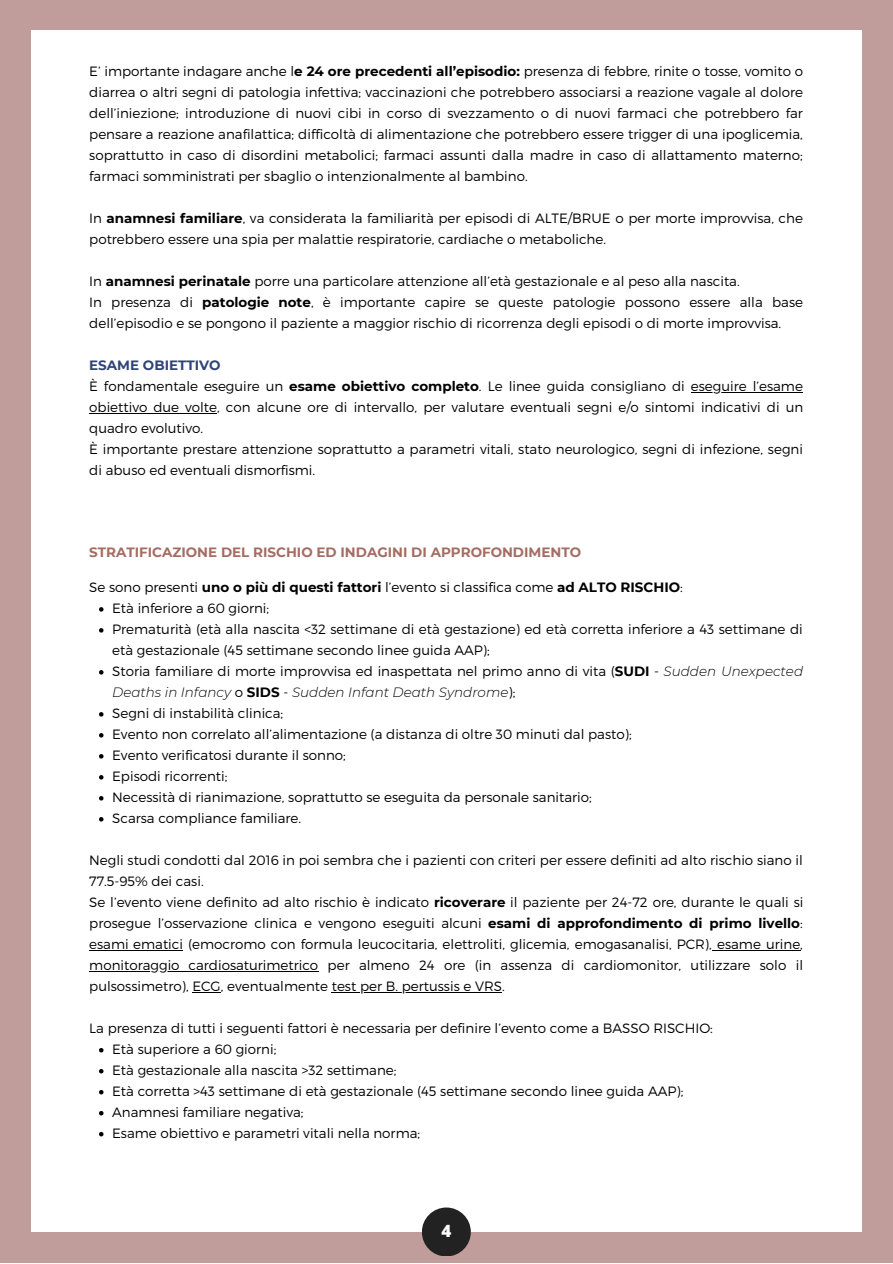
<style>
.page{position:relative;width:893px;height:1264px;background:#fff}
.page>*{position:absolute;margin:0;border:0;box-sizing:border-box;transform-origin:0 0}
.t1{font:800 16.95px "Open Sans";color:#fbfcfb}
.t2{font:300 13.5px/21px "Montserrat";color:#000}
.t3{font:700 13.5px "Montserrat";color:#a46c62}
.t4{font:700 13.5px "Montserrat";color:#2e4378}
.s1{font-weight:700}
.s2{font-style:italic}
</style>
<div class="page">
<div style="left:0;top:0;width:892px;height:1262px;background:#c09c9b"></div>
<div style="left:31px;top:30px;width:830px;height:1201px;background:#fff"></div>
<div style="left:422px;top:1207px;width:49px;height:49px;background:#222;border-radius:50%"></div>
<hr style="left:691px;top:392px;width:111px;height:1px;background:#000">
<hr style="left:89px;top:413px;width:128px;height:1px;background:#000">
<svg style="left:99px;top:607px;width:4px;height:4px"></svg>
<svg style="left:99px;top:628px;width:4px;height:4px"></svg>
<svg style="left:99px;top:670px;width:4px;height:4px"></svg>
<svg style="left:99px;top:712px;width:4px;height:4px"></svg>
<svg style="left:99px;top:733px;width:4px;height:4px"></svg>
<svg style="left:99px;top:754px;width:4px;height:4px"></svg>
<svg style="left:99px;top:775px;width:4px;height:4px"></svg>
<svg style="left:99px;top:796px;width:4px;height:4px"></svg>
<svg style="left:99px;top:817px;width:4px;height:4px"></svg>
<svg style="left:99px;top:1048px;width:4px;height:4px"></svg>
<svg style="left:99px;top:1069px;width:4px;height:4px"></svg>
<svg style="left:99px;top:1090px;width:4px;height:4px"></svg>
<svg style="left:99px;top:1111px;width:4px;height:4px"></svg>
<svg style="left:99px;top:1132px;width:4px;height:4px"></svg>
<hr style="left:89px;top:949px;width:94px;height:1px;background:#000">
<hr style="left:711px;top:949px;width:89px;height:1px;background:#000">
<hr style="left:89px;top:970px;width:229px;height:1px;background:#000">
<hr style="left:332px;top:991px;width:170px;height:1px;background:#000">
<p class="t2" style="left:89px;top:60px;width:715px;text-align:justify">E’ importante indagare anche l<span class="s1">e 24 ore precedenti all’episodio:</span> presenza di febbre, rinite o tosse, vomito o diarrea o altri segni di patologia infettiva; vaccinazioni che potrebbero associarsi a reazione vagale al dolore dell’iniezione; introduzione di nuovi cibi in corso di svezzamento o di nuovi farmaci che potrebbero far pensare a reazione anafilattica; difficoltà di alimentazione che potrebbero essere trigger di una ipoglicemia, soprattutto in caso di disordini metabolici; farmaci assunti dalla madre in caso di allattamento materno; farmaci somministrati per sbaglio o intenzionalmente al bambino.</p>
<p class="t2" style="left:89px;top:207px;width:715px">In <span class="s1">anamnesi familiare</span>, va considerata la familiarità per episodi di ALTE/BRUE o per morte improvvisa, che potrebbero essere una spia per malattie respiratorie, cardiache o metaboliche.</p>
<p class="t2" style="left:89px;top:270px;width:652px">In <span class="s1">anamnesi perinatale</span> porre una particolare attenzione all’età gestazionale e al peso alla nascita.</p>
<p class="t2" style="left:89px;top:291px;width:715px">In presenza di <span class="s1">patologie note</span>, è importante capire se queste patologie possono essere alla base dell’episodio e se pongono il paziente a maggior rischio di ricorrenza degli episodi o di morte improvvisa.</p>
<p class="t4" style="left:89px;top:357px;width:133px">ESAME OBIETTIVO</p>
<p class="t2" style="left:89px;top:375px;width:715px;text-align:justify">È fondamentale eseguire un <span class="s1">esame obiettivo completo</span>. Le linee guida consigliano di eseguire l’esame obiettivo due volte, con alcune ore di intervallo, per valutare eventuali segni e/o sintomi indicativi di un quadro evolutivo.</p>
<p class="t2" style="left:89px;top:438px;width:715px">È importante prestare attenzione soprattutto a parametri vitali, stato neurologico, segni di infezione, segni di abuso ed eventuali dismorfismi.</p>
<p class="t3" style="left:89px;top:544px;width:493px">STRATIFICAZIONE DEL RISCHIO ED INDAGINI DI APPROFONDIMENTO</p>
<p class="t2" style="left:89px;top:576px;width:595px">Se sono presenti <span class="s1">uno o più di questi fattori</span> l’evento si classifica come <span class="s1">ad ALTO RISCHIO</span>:</p>
<p class="t2" style="left:112px;top:597px;width:158px">Età inferiore a 60 giorni;</p>
<p class="t2" style="left:112px;top:618px;width:692px">Prematurità (età alla nascita &lt;32 settimane di età gestazione) ed età corretta inferiore a 43 settimane di età gestazionale (45 settimane secondo linee guida AAP);</p>
<p class="t2" style="left:112px;top:660px;width:692px">Storia familiare di morte improvvisa ed inaspettata nel primo anno di vita (<span class="s1">SUDI</span> - <span class="s2">Sudden Unexpected<br>Deaths in Infancy</span> o <span class="s1">SIDS</span> - <span class="s2">Sudden Infant Death Syndrome</span>);</p>
<p class="t2" style="left:112px;top:702px;width:173px">Segni di instabilità clinica;</p>
<p class="t2" style="left:112px;top:723px;width:521px">Evento non correlato all’alimentazione (a distanza di oltre 30 minuti dal pasto);</p>
<p class="t2" style="left:112px;top:744px;width:235px">Evento verificatosi durante il sonno;</p>
<p class="t2" style="left:112px;top:765px;width:117px">Episodi ricorrenti;</p>
<p class="t2" style="left:112px;top:786px;width:481px">Necessità di rianimazione, soprattutto se eseguita da personale sanitario;</p>
<p class="t2" style="left:112px;top:807px;width:190px">Scarsa compliance familiare.</p>
<p class="t2" style="left:89px;top:849px;width:715px">Negli studi condotti dal 2016 in poi sembra che i pazienti con criteri per essere definiti ad alto rischio siano il<br>77.5-95% dei casi.</p>
<p class="t2" style="left:89px;top:891px;width:715px;text-align:justify">Se l’evento viene definito ad alto rischio è indicato <span class="s1">ricoverare</span> il paziente per 24-72 ore, durante le quali si prosegue l’osservazione clinica e vengono eseguiti alcuni <span class="s1">esami di approfondimento di primo livello</span>: esami ematici (emocromo con formula leucocitaria, elettroliti, glicemia, emogasanalisi, PCR), esame urine, monitoraggio cardiosaturimetrico per almeno 24 ore (in assenza di cardiomonitor, utilizzare solo il pulsossimetro), ECG, eventualmente test per B. pertussis e VRS.</p>
<p class="t2" style="left:89px;top:1016px;width:625px">La presenza di tutti i seguenti fattori è necessaria per definire l’evento come a BASSO RISCHIO:</p>
<p class="t2" style="left:112px;top:1037px;width:166px">Età superiore a 60 giorni;</p>
<p class="t2" style="left:112px;top:1058px;width:286px">Età gestazionale alla nascita &gt;32 settimane;</p>
<p class="t2" style="left:112px;top:1079px;width:572px">Età corretta &gt;43 settimane di età gestazionale (45 settimane secondo linee guida AAP);</p>
<p class="t2" style="left:112px;top:1100px;width:193px">Anamnesi familiare negativa;</p>
<p class="t2" style="left:112px;top:1121px;width:309px">Esame obiettivo e parametri vitali nella norma;</p>
<p class="t1" style="left:441px;top:1219px;width:11px">4</p>
</div>
